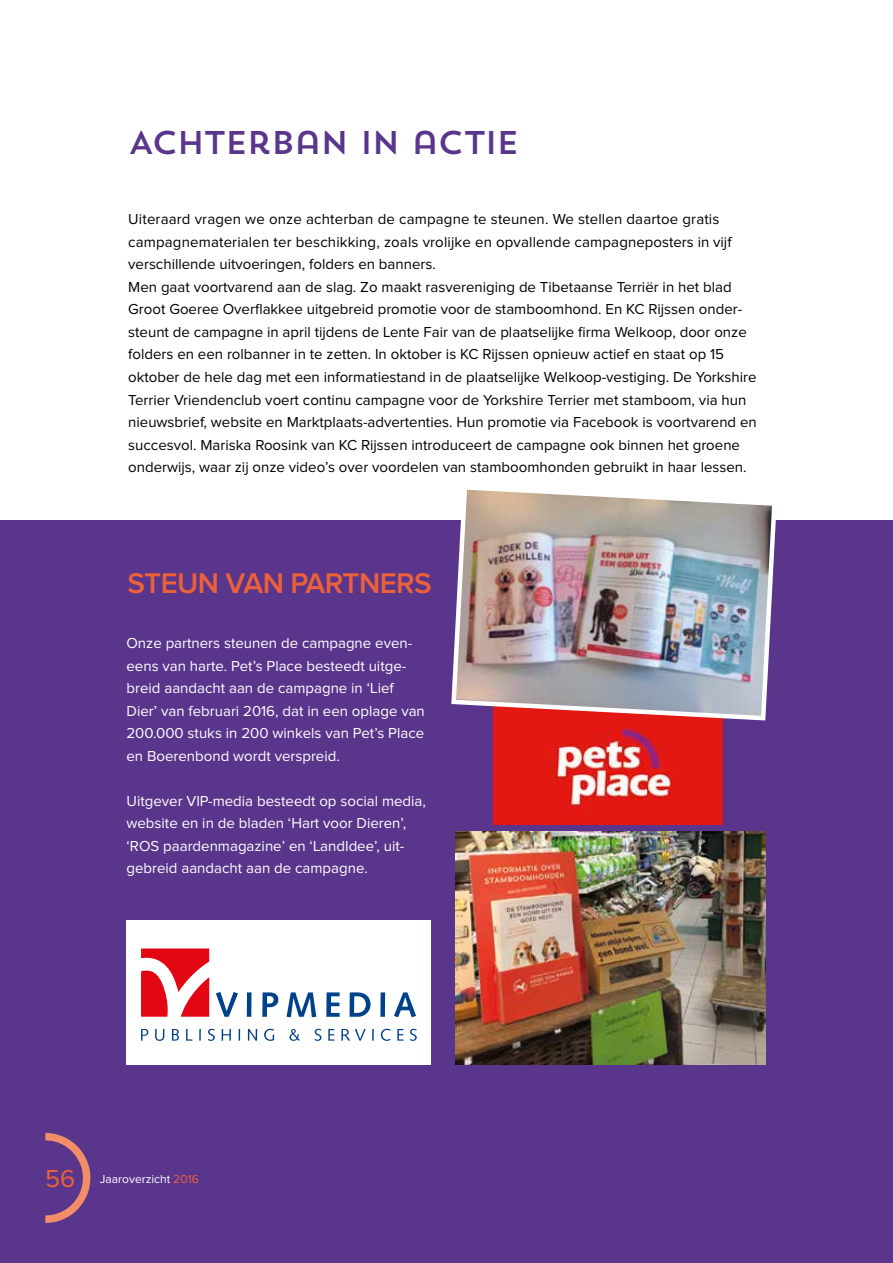
<style>
.page{position:relative;width:893px;height:1263px;background:#fff}
.page>*{position:absolute;margin:0;border:0;box-sizing:border-box;transform-origin:0 0}
.t1{font:32.7px "Trend Sans One";letter-spacing:-.055em;color:#59358c}
.t2{font:600 29.55px "Proxima Nova";letter-spacing:-.02em;color:#ec613a}
.t3{font:15px/22.5px "Proxima Nova";color:#000}
.t4{font:15px/22.5px "Proxima Nova";color:#fff}
.t5{font:12px "Proxima Nova";color:#fff}
.s1{font-size:25.5px;color:#ec613a}
.s2{color:#ec613a}
</style>
<div class="page">
<div style="left:0;top:521px;width:893px;height:742px;background:#59358c"></div>
<div style="left:126px;top:920px;width:305px;height:144px;background:#fff"></div>
<svg style="left:141px;top:948px;width:68px;height:69px"></svg>
<svg style="left:216px;top:992px;width:22px;height:25px"></svg>
<hr style="left:247px;top:992px;width:4px;height:25px;background:#004289">
<svg style="left:262px;top:992px;width:16px;height:25px"></svg>
<svg style="left:287px;top:992px;width:29px;height:25px"></svg>
<svg style="left:326px;top:992px;width:14px;height:25px"></svg>
<svg style="left:350px;top:992px;width:21px;height:25px"></svg>
<div style="left:380px;top:992px;width:5px;height:25px;background:#004289"></div>
<svg style="left:394px;top:992px;width:22px;height:25px"></svg>
<svg style="left:141px;top:1029px;width:7px;height:12px"></svg>
<svg style="left:155px;top:1029px;width:9px;height:12px"></svg>
<svg style="left:172px;top:1029px;width:7px;height:12px"></svg>
<svg style="left:186px;top:1029px;width:6px;height:12px"></svg>
<svg style="left:199px;top:1029px;width:2px;height:12px"></svg>
<svg style="left:208px;top:1029px;width:7px;height:12px"></svg>
<svg style="left:222px;top:1029px;width:9px;height:12px"></svg>
<svg style="left:239px;top:1029px;width:1px;height:12px"></svg>
<svg style="left:248px;top:1029px;width:9px;height:12px"></svg>
<svg style="left:264px;top:1029px;width:10px;height:12px"></svg>
<svg style="left:289px;top:1029px;width:11px;height:12px"></svg>
<svg style="left:314px;top:1029px;width:7px;height:12px"></svg>
<svg style="left:328px;top:1029px;width:6px;height:12px"></svg>
<svg style="left:341px;top:1029px;width:25px;height:12px"></svg>
<svg style="left:372px;top:1029px;width:2px;height:12px"></svg>
<svg style="left:381px;top:1029px;width:10px;height:12px"></svg>
<svg style="left:397px;top:1029px;width:6px;height:12px"></svg>
<svg style="left:410px;top:1029px;width:7px;height:12px"></svg>
<img style="left:455px;top:832px;width:310px;height:232px">
<img style="left:493px;top:723px;width:230px;height:102px">
<img style="left:449px;top:489px;width:330px;height:234px">
<svg style="left:45px;top:1133px;width:46px;height:90px"></svg>
<h1 class="t1" style="left:128px;top:122px;width:393px">ACHTERBAN IN ACTIE</h1>
<p class="t3" style="left:128px;top:209px;width:630px">Uiteraard vragen we onze achterban de campagne te steunen. We stellen daartoe gratis campagnematerialen ter beschikking, zoals vrolijke en opvallende campagneposters in vijf verschillende uitvoeringen, folders en banners.<br>Men gaat voortvarend aan de slag. Zo maakt rasvereniging de Tibetaanse Terriër in het blad Groot Goeree Overflakkee uitgebreid promotie voor de stamboomhond. En KC Rijssen onder&shy;steunt de campagne in april tijdens de Lente Fair van de plaatselijke firma Welkoop, door onze folders en een rolbanner in te zetten. In oktober is KC Rijssen opnieuw actief en staat op 15 oktober de hele dag met een informatiestand in de plaatselijke Welkoop-vestiging. De Yorkshire Terrier Vriendenclub voert continu campagne voor de Yorkshire Terrier met stamboom, via hun nieuwsbrief, website en Marktplaats-advertenties. Hun promotie via Facebook is voortvarend en succesvol. Mariska Roosink van KC Rijssen introduceert de campagne ook binnen het groene onderwijs, waar zij onze video’s over voordelen van stamboomhonden gebruikt in haar lessen.</p>
<h2 class="t2" style="left:128px;top:570px;width:306px">STEUN VAN PARTNERS</h2>
<p class="t4" style="left:126px;top:633px;width:300px">Onze partners steunen de campagne even&shy;eens van harte. Pet’s Place besteedt uitge&shy;breid aandacht aan de campagne in ‘Lief Dier’ van februari 2016, dat in een oplage van 200.000 stuks in 200 winkels van Pet’s Place en Boerenbond wordt verspreid.</p>
<p class="t4" style="left:126px;top:790px;width:301px">Uitgever VIP-media besteedt op social media, website en in de bladen ‘Hart voor Dieren’, ‘ROS paardenmagazine’ en ‘LandIdee’, uit&shy;gebreid aandacht aan de campagne.</p>
<p class="t5" style="left:45px;top:1174px;width:155px"><span class="s1">56</span> Jaaroverzicht <span class="s2">2016</span></p>
</div>
